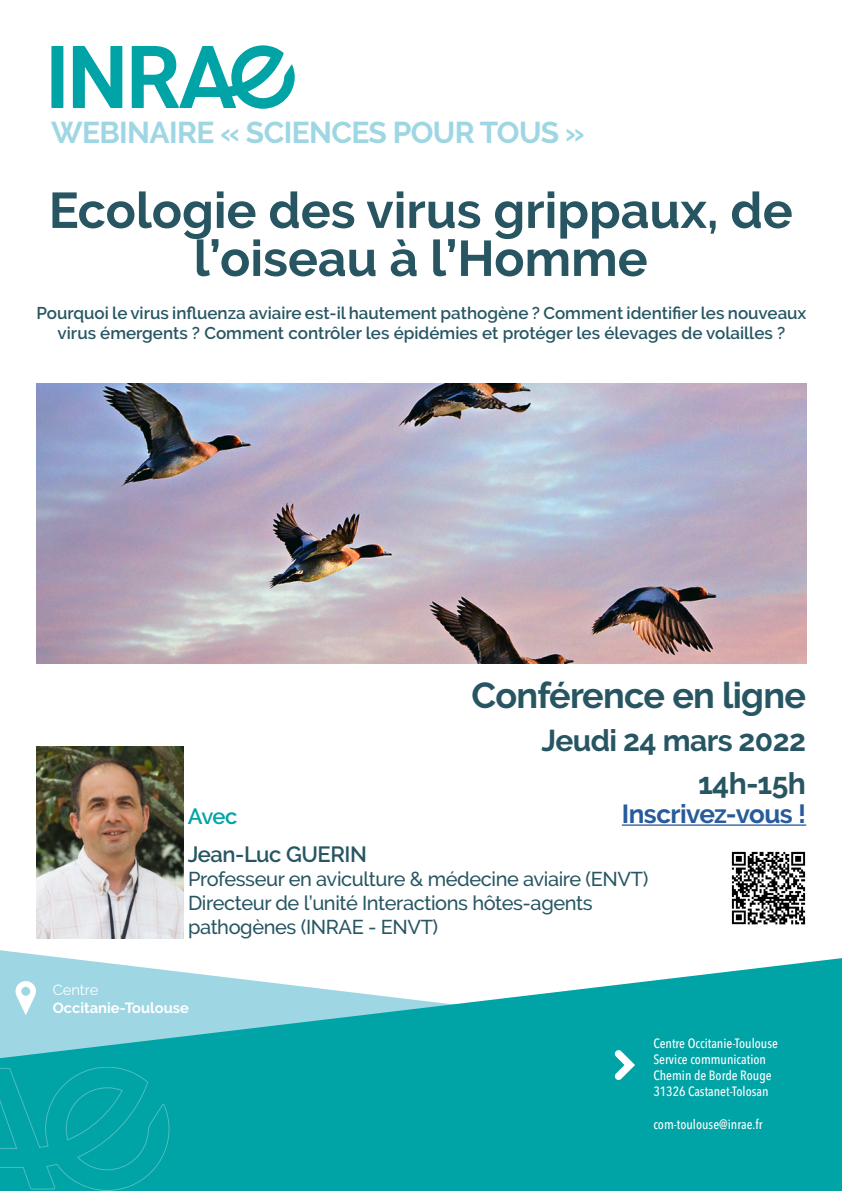
<style>
.page{position:relative;width:842px;height:1191px;background:#fff}
.page>*{position:absolute;margin:0;border:0;box-sizing:border-box;transform-origin:0 0}
.t1{font:700 50px/48px "Raleway";color:#275662;text-align:center}
.t2{font:700 36px "Raleway";letter-spacing:-.02em;color:#275662}
.t3{font:700 30px "Raleway";letter-spacing:-.02em;color:#9ed6e3}
.t4{font:700 30px/43.2px "Raleway";letter-spacing:-.02em;color:#275662;text-align:right}
.t5{font:700 26px "Raleway";letter-spacing:-.02em;color:#275b9b}
.t6{font:600 22px "Raleway";letter-spacing:-.02em;color:#275662}
.t7{font:600 22px "Raleway";color:#00a3a6}
.t8{font:500 20px/24px "Raleway";letter-spacing:-.02em;color:#275662}
.t9{font:600 17px/20.4px "Raleway";color:#275662;text-align:center}
.t10{font:700 14.7px "Raleway";color:#fff}
.t11{font:14.7px "Raleway";color:#fff}
.t12{font:500 condensed 13.4px/16.1px "Avenir Next LT Pro";color:#fff}
</style>
<div class="page">
<div style="left:51px;top:46px;width:12px;height:62px;background:#00a3a6"></div>
<svg style="left:73px;top:46px;width:49px;height:62px"></svg>
<svg style="left:132px;top:45px;width:163px;height:64px"></svg>
<svg style="left:0;top:958px;width:842px;height:233px;background:#30b3b7"></svg>
<svg style="left:0;top:1067px;width:170px;height:124px;background:#03a4a7"></svg>
<svg style="left:614px;top:1049px;width:21px;height:31px"></svg>
<hr style="left:622px;top:824px;width:184px;height:1px;background:#275b9b">
<img style="left:37px;top:383px;width:769px;height:280px">
<img style="left:37px;top:746px;width:146px;height:192px">
<img style="left:731px;top:851px;width:75px;height:74px">
<h3 class="t3" style="left:51px;top:115px;width:535px">WEBINAIRE « SCIENCES POUR TOUS »</h3>
<h1 class="t1" style="left:49px;top:187px;width:745px">Ecologie des virus grippaux, de l’oiseau à l’Homme</h1>
<p class="t9" style="left:37px;top:303px;width:771px">Pourquoi le virus influenza aviaire est-il hautement pathogène ? Comment identifier les nouveaux virus émergents ? Comment contrôler les épidémies et protéger les élevages de volailles ?</p>
<h2 class="t2" style="left:472px;top:674px;width:336px">Conférence en ligne</h2>
<h3 class="t4" style="left:542px;top:719px;width:266px">Jeudi 24 mars 2022<br>14h-15h</h3>
<h3 class="t5" style="left:622px;top:799px;width:186px">Inscrivez-vous !</h3>
<p class="t7" style="left:188px;top:803px;width:51px">Avec</p>
<p class="t6" style="left:188px;top:841px;width:181px">Jean-Luc GUERIN</p>
<p class="t8" style="left:188px;top:867px;width:462px">Professeur en aviculture &amp; médecine aviaire (ENVT)<br>Directeur de l’unité Interactions hôtes-agents pathogènes (INRAE - ENVT)</p>
<p class="t11" style="left:53px;top:981px;width:47px">Centre</p>
<p class="t10" style="left:53px;top:999px;width:138px">Occitanie-Toulouse</p>
<p class="t12" style="left:653px;top:1035px;width:126px">Centre Occitanie-Toulouse<br>Service communication<br>Chemin de Borde Rouge<br>31326 Castanet-Tolosan</p>
<p class="t12" style="left:653px;top:1115px;width:111px">com-toulouse@inrae.fr</p>
</div>
